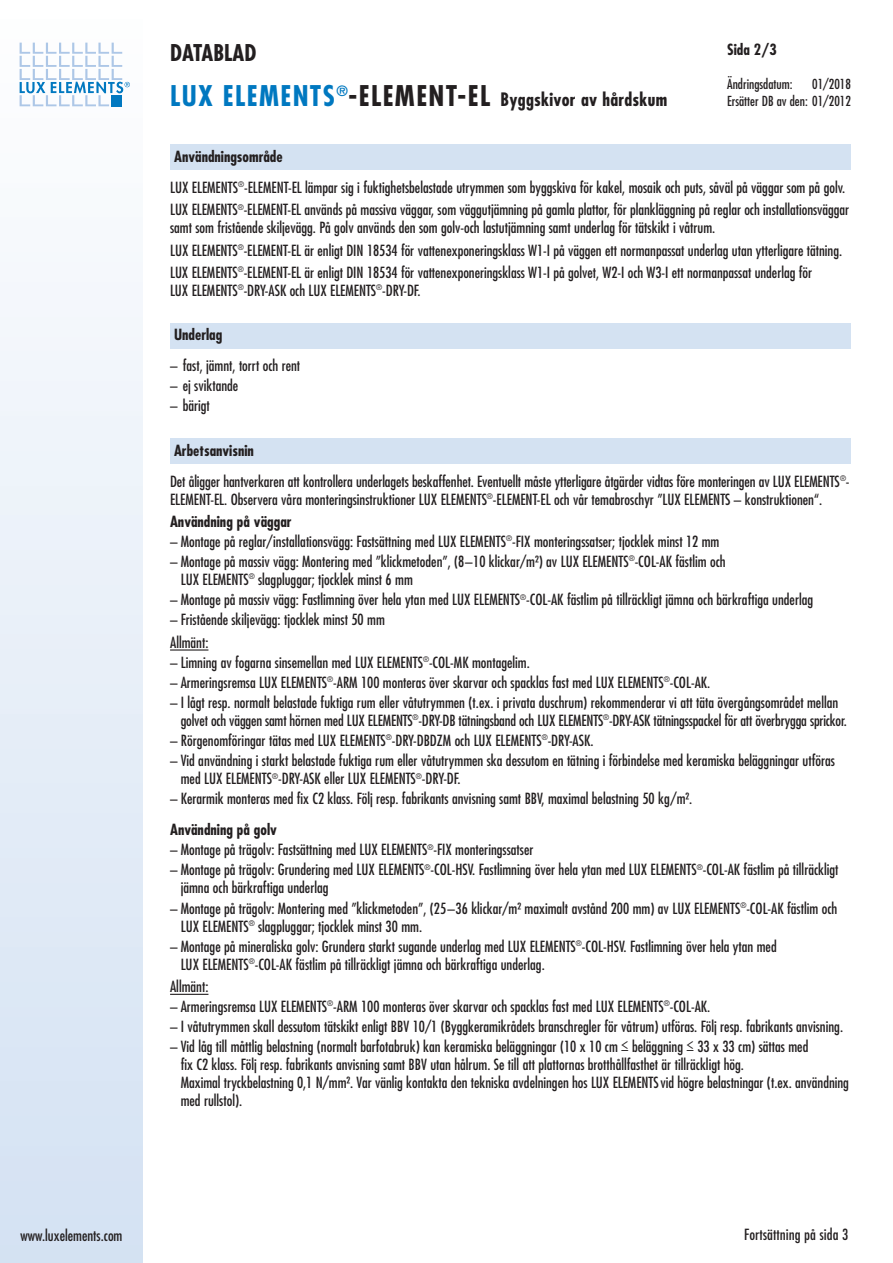
<style>
.page{position:relative;width:893px;height:1263px;background:#fff}
.page>*{position:absolute;margin:0;border:0;box-sizing:border-box;transform-origin:0 0}
.t1{font:700 condensed 22.5px "Futura";color:#231f20}
.t2{font:700 condensed 18px "Futura";letter-spacing:.015em;color:#231f20}
.t3{font:condensed 15px/18px "Futura";color:#231f20}
.t4{font:700 condensed 15px "Futura";color:#231f20}
.t5{font:500 condensed 15px "Futura";color:#231f20}
.t6{font:condensed 13.5px/17.2px "Futura";color:#231f20;text-align:right}
.s1{font-size:27.75px;color:#0078c0}
.s2{font-size:27.75px}
.s3{font-weight:700}
</style>
<div class="page">
<div style="left:170px;top:145px;width:680px;height:25px;background:#d4e2f2"></div>
<div style="left:170px;top:323px;width:680px;height:26px;background:#d4e2f2"></div>
<div style="left:170px;top:439px;width:680px;height:25px;background:#d4e2f2"></div>
<hr style="left:170px;top:649px;width:38px;height:2px;background:#231f20">
<hr style="left:170px;top:994px;width:38px;height:1px;background:#231f20">
<div style="left:0;top:0;width:142px;height:1263px;background:linear-gradient(to bottom,#fefefe,#d4e1f3)"></div>
<svg style="left:20px;top:43px;width:110px;height:63px"></svg>
<h1 class="t1" style="left:170px;top:42px;width:88px">DATABLAD</h1>
<p class="t4" style="left:727px;top:43px;width:51px">Sida 2/3</p>
<p class="t6" style="left:727px;top:76px;width:67px">Ändringsdatum:</p>
<p class="t6" style="left:727px;top:76px;width:125px">01/2018<br>Ersätter DB av den: 01/2012</p>
<p class="t2" style="left:170px;top:92px;width:499px"><span class="s1">LUX ELEMENTS</span><sup>®</sup><span class="s2">-ELEMENT-EL</span> Byggskivor av hårdskum</p>
<p class="t3" style="left:170px;top:142px;width:677px;line-height:30.8px"><span class="s3">Användningsområde<br></span>LUX ELEMENTS<sup>®</sup>-ELEMENT-EL lämpar sig i fuktighetsbelastade utrymmen som byggskiva för kakel, mosaik och puts, såväl på väggar som på golv.</p>
<p class="t3" style="left:170px;top:202px;width:681px">LUX ELEMENTS<sup>®</sup>-ELEMENT-EL används på massiva väggar, som väggutjämning på gamla plattor, för plankläggning på reglar och installationsväggar samt som fristående skiljevägg. På golv används den som golv-och lastutjämning samt underlag för tätskikt i våtrum.</p>
<p class="t3" style="left:170px;top:240px;width:673px;line-height:22.2px">LUX ELEMENTS<sup>®</sup>-ELEMENT-EL är enligt DIN 18534 för vattenexponeringsklass W1-I på väggen ett normanpassat underlag utan ytterligare tätning.<br>LUX ELEMENTS<sup>®</sup>-ELEMENT-EL är enligt DIN 18534 för vattenexponeringsklass W1-I på golvet, W2-I och W3-I ett normanpassat underlag för</p>
<p class="t3" style="left:170px;top:282px;width:252px">LUX ELEMENTS<sup>®</sup>-DRY-ASK och LUX ELEMENTS<sup>®</sup>-DRY-DF.</p>
<p class="t4" style="left:174px;top:328px;width:50px">Underlag</p>
<p class="t3" style="left:170px;top:357px;width:132px">– fast, jämnt, torrt och rent</p>
<p class="t3" style="left:170px;top:377px;width:70px">– ej sviktande</p>
<p class="t3" style="left:170px;top:398px;width:41px">– bärigt</p>
<p class="t3" style="left:170px;top:436px;width:681px;line-height:30.8px"><span class="s3">Arbetsanvisnin<br></span>Det åligger hantverkaren att kontrollera underlagets beskaffenhet. Eventuellt måste ytterligare åtgärder vidtas före monteringen av LUX ELEMENTS<sup>®</sup>-</p>
<p class="t3" style="left:170px;top:489px;width:654px;line-height:22.2px">ELEMENT-EL. Observera våra monteringsinstruktioner LUX ELEMENTS<sup>®</sup>-ELEMENT-EL och vår temabroschyr ”LUX ELEMENTS – konstruktionen“.<br><span class="s3">Användning på väggar</span></p>
<p class="t3" style="left:170px;top:533px;width:551px">– Montage på reglar/installationsvägg: Fastsättning med LUX ELEMENTS<sup>®</sup>-FIX monteringssatser; tjocklek minst 12 mm</p>
<p class="t3" style="left:181px;top:553px;width:546px;text-indent:-11px">– Montage på massiv vägg: Montering med ”klickmetoden”, (8–10 klickar/m²) av LUX ELEMENTS<sup>®</sup>-COL-AK fästlim och<br>LUX ELEMENTS<sup>®</sup> slagpluggar; tjocklek minst 6 mm</p>
<p class="t3" style="left:170px;top:591px;width:645px">– Montage på massiv vägg: Fastlimning över hela ytan med LUX ELEMENTS<sup>®</sup>-COL-AK fästlim på tillräckligt jämna och bärkraftiga underlag</p>
<p class="t3" style="left:170px;top:610px;width:216px;line-height:22.2px">– Fristående skiljevägg: tjocklek minst 50 mm<br>Allmänt:</p>
<p class="t3" style="left:170px;top:654px;width:361px">– Limning av fogarna sinsemellan med LUX ELEMENTS<sup>®</sup>-COL-MK montagelim.</p>
<p class="t3" style="left:170px;top:674px;width:542px">– Armeringsremsa LUX ELEMENTS<sup>®</sup>-ARM 100 monteras över skarvar och spacklas fast med LUX ELEMENTS<sup>®</sup>-COL-AK.</p>
<p class="t3" style="left:181px;top:694px;width:668px;text-indent:-11px">– I lågt resp. normalt belastade fuktiga rum eller våtutrymmen (t.ex. i privata duschrum) rekommenderar vi att täta övergångsområdet mellan golvet och väggen samt hörnen med LUX ELEMENTS<sup>®</sup>-DRY-DB tätningsband och LUX ELEMENTS<sup>®</sup>-DRY-ASK tätningsspackel för att överbrygga sprickor.</p>
<p class="t3" style="left:170px;top:732px;width:425px">– Rörgenomföringar tätas med LUX ELEMENTS<sup>®</sup>-DRY-DBDZM och LUX ELEMENTS<sup>®</sup>-DRY-ASK.</p>
<p class="t3" style="left:181px;top:752px;width:656px;text-indent:-11px">– Vid användning i starkt belastade fuktiga rum eller våtutrymmen ska dessutom en tätning i förbindelse med keramiska beläggningar utföras med LUX ELEMENTS<sup>®</sup>-DRY-ASK eller LUX ELEMENTS<sup>®</sup>-DRY-DF.</p>
<p class="t3" style="left:170px;top:791px;width:524px">– Kerarmik monteras med fix C2 klass. Följ resp. fabrikants anvisning samt BBV, maximal belastning 50 kg/m².</p>
<p class="t4" style="left:170px;top:823px;width:108px">Användning på golv</p>
<p class="t3" style="left:170px;top:842px;width:365px">– Montage på trägolv: Fastsättning med LUX ELEMENTS<sup>®</sup>-FIX monteringssatser</p>
<p class="t3" style="left:181px;top:862px;width:659px;text-indent:-11px">– Montage på trägolv: Grundering med LUX ELEMENTS<sup>®</sup>-COL-HSV. Fastlimning över hela ytan med LUX ELEMENTS<sup>®</sup>-COL-AK fästlim på tillräckligt jämna och bärkraftiga underlag</p>
<p class="t3" style="left:181px;top:900px;width:658px;text-indent:-11px">– Montage på trägolv: Montering med ”klickmetoden”, (25–36 klickar/m² maximalt avstånd 200 mm) av LUX ELEMENTS<sup>®</sup>-COL-AK fästlim och<br>LUX ELEMENTS<sup>®</sup> slagpluggar; tjocklek minst 30 mm.</p>
<p class="t3" style="left:181px;top:938px;width:597px;text-indent:-11px">– Montage på mineraliska golv: Grundera starkt sugande underlag med LUX ELEMENTS<sup>®</sup>-COL-HSV. Fastlimning över hela ytan med<br>LUX ELEMENTS<sup>®</sup>-COL-AK fästlim på tillräckligt jämna och bärkraftiga underlag.</p>
<p class="t3" style="left:170px;top:978px;width:40px">Allmänt:</p>
<p class="t3" style="left:170px;top:998px;width:542px">– Armeringsremsa LUX ELEMENTS<sup>®</sup>-ARM 100 monteras över skarvar och spacklas fast med LUX ELEMENTS<sup>®</sup>-COL-AK.</p>
<p class="t3" style="left:170px;top:1018px;width:674px">– I våtutrymmen skall dessutom tätskikt enligt BBV 10/1 (Byggkeramikrådets branschregler för våtrum) utföras. Följ resp. fabrikants anvisning.</p>
<p class="t3" style="left:181px;top:1039px;width:670px;text-indent:-11px">– Vid låg till måttlig belastning (normalt barfotabruk) kan keramiska beläggningar (10 x 10 cm beläggning 33 x 33 cm) sättas med<br>fix C2 klass. Följ resp. fabrikants anvisning samt BBV utan hålrum. Se till att plattornas brotthållfasthet är tillräckligt hög.<br>Maximal tryckbelastning 0,1 N/mm². Var vänlig kontakta den tekniska avdelningen hos LUX ELEMENTS vid högre belastningar (t.ex. användning med rullstol).</p>
<p class="t3" style="left:21px;top:1227px;width:103px">www.luxelements.com</p>
<p class="t5" style="left:744px;top:1226px;width:106px">Fortsättning på sida 3</p>
</div>
